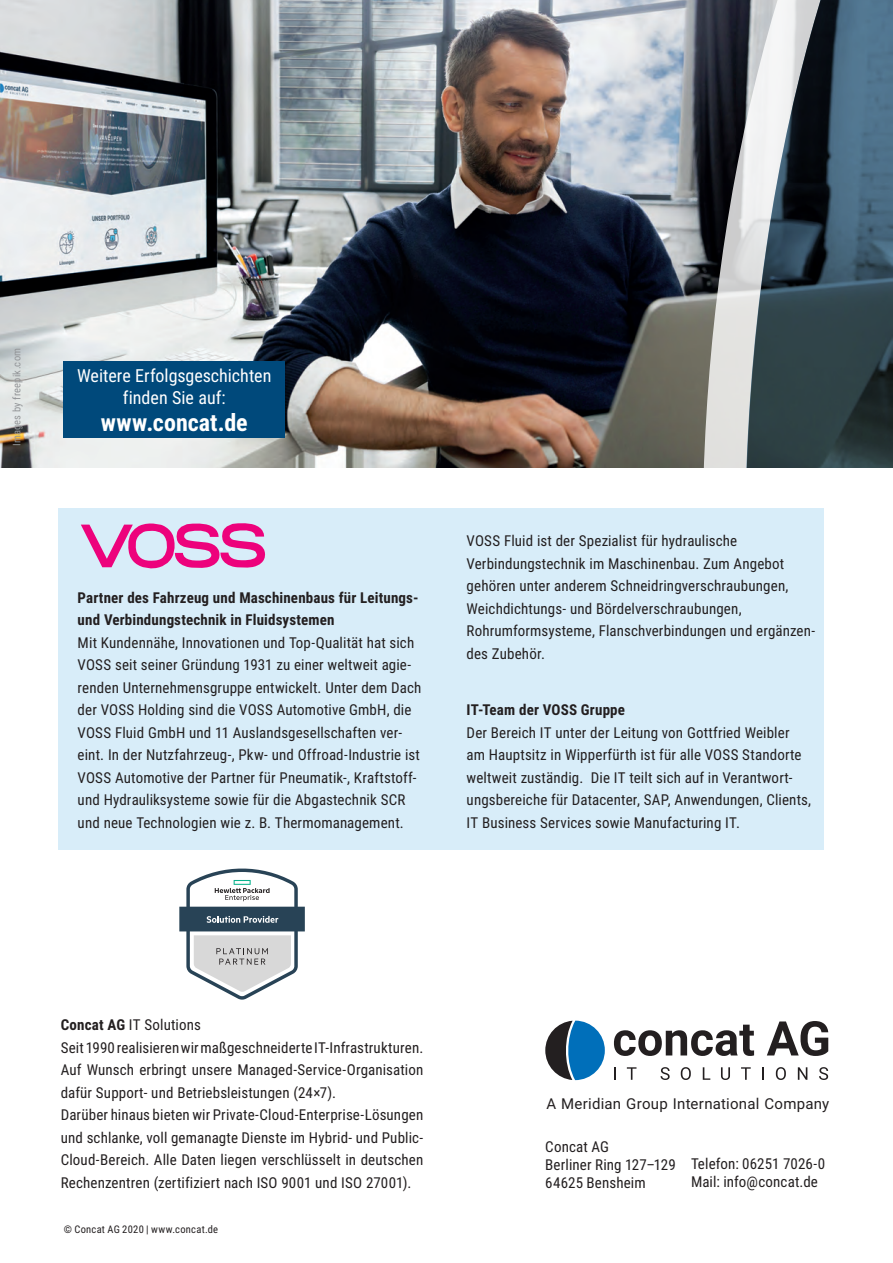
<style>
.page{position:relative;width:893px;height:1263px;background:#fff}
.page>*{position:absolute;margin:0;border:0;box-sizing:border-box;transform-origin:0 0}
.t1{font:700 24px "Roboto Condensed";color:#fff}
.t2{font:18px/22.5px "Roboto Condensed";color:#fff;text-align:center}
.t3{font:15px/22.5px "Roboto Condensed";letter-spacing:.01em;color:#231f20}
.t4{font:700 15px/22.5px "Roboto Condensed";letter-spacing:.01em;color:#231f20}
.t5{font:15px "Roboto";letter-spacing:.015em;color:#231f20}
.t6{font:10.5px "Roboto Condensed";letter-spacing:.025em;color:#231f20}
.t7{font:10.5px "Roboto Condensed";letter-spacing:.02em;color:#939598}
.s1{font-weight:700}
</style>
<div class="page">
<img style="left:0;top:0;width:701px;height:468px">
<svg style="left:701px;top:0;width:123px;height:812px;background:#717375"></svg>
<svg style="left:745px;top:0;width:148px;height:468px;background:#52646e"></svg>
<svg style="left:545px;top:1020px;width:60px;height:60px"></svg>
<svg style="left:614px;top:1025px;width:140px;height:31px"></svg>
<svg style="left:767px;top:1021px;width:61px;height:35px"></svg>
<svg style="left:614px;top:1067px;width:2px;height:13px"></svg>
<svg style="left:627px;top:1067px;width:9px;height:13px"></svg>
<svg style="left:660px;top:1067px;width:10px;height:13px"></svg>
<svg style="left:681px;top:1067px;width:10px;height:13px"></svg>
<svg style="left:703px;top:1067px;width:7px;height:13px"></svg>
<svg style="left:721px;top:1067px;width:9px;height:13px"></svg>
<svg style="left:741px;top:1067px;width:10px;height:13px"></svg>
<svg style="left:762px;top:1067px;width:2px;height:13px"></svg>
<svg style="left:776px;top:1067px;width:10px;height:13px"></svg>
<svg style="left:798px;top:1067px;width:9px;height:13px"></svg>
<svg style="left:819px;top:1067px;width:9px;height:13px"></svg>
<div style="left:64px;top:361px;width:221px;height:77px;background:#00497b"></div>
<div style="left:0;top:468px;width:893px;height:135px;background:#fff"></div>
<div style="left:58px;top:509px;width:765px;height:341px;background:#d8edf9"></div>
<svg style="left:81px;top:523px;width:184px;height:45px"></svg>
<svg style="left:179px;top:868px;width:126px;height:132px"></svg>
<p class="t7" style="left:10px;top:446px;width:100px;rotate:-90deg">Images by freepik.com</p>
<p class="t2" style="left:77px;top:363px;width:196px">Weitere Erfolgsgeschichten finden Sie auf:</p>
<h1 class="t1" style="left:101px;top:406px;width:148px">www.concat.de</h1>
<p class="t4" style="left:78px;top:585px;width:342px">Partner des Fahrzeug und Maschinenbaus für Leitungs&shy;und Verbindungstechnik in Fluidsystemen</p>
<p class="t3" style="left:78px;top:630px;width:345px">Mit Kundennähe, Innovationen und Top-Qualität hat sich VOSS seit seiner Gründung 1931 zu einer weltweit agie&shy;renden Unternehmensgruppe entwickelt. Unter dem Dach der VOSS Holding sind die VOSS Automotive GmbH, die VOSS Fluid GmbH und 11 Auslandsgesellschaften ver&shy;eint. In der Nutzfahrzeug-, Pkw- und Offroad-Industrie ist VOSS Automotive der Partner für Pneumatik-, Kraftstoff&shy;und Hydrauliksysteme sowie für die Abgastechnik SCR und neue Technologien wie z. B. Thermomanagement.</p>
<p class="t3" style="left:467px;top:529px;width:350px">VOSS Fluid ist der Spezialist für hydraulische Verbindungstechnik im Maschinenbau. Zum Angebot gehören unter anderem Schneidringverschraubungen, Weichdichtungs- und Bördelverschraubungen, Rohrumformsysteme, Flanschverbindungen und ergänzen&shy;des Zubehör.</p>
<p class="t4" style="left:467px;top:698px;width:160px">IT-Team der VOSS Gruppe</p>
<p class="t3" style="left:467px;top:720px;width:346px">Der Bereich IT unter der Leitung von Gottfried Weibler am Hauptsitz in Wipperfürth ist für alle VOSS Standorte weltweit zuständig. Die IT teilt sich auf in Verantwort&shy;ungsbereiche für Datacenter, SAP, Anwendungen, Clients, IT Business Services sowie Manufacturing IT.</p>
<p class="t3" style="left:61px;top:1013px;width:364px"><span class="s1">Concat AG</span> IT Solutions<br>Seit 1990 realisieren wir maßgeschneiderte IT-Infrastrukturen.<br>Auf Wunsch erbringt unsere Managed-Service-Organisation dafür Support- und Betriebsleistungen (24×7).<br>Darüber hinaus bieten wir Private-Cloud-Enterprise-Lösungen und schlanke, voll gemanagte Dienste im Hybrid- und Public-Cloud-Bereich. Alle Daten liegen verschlüsselt in deutschen Rechenzentren (zertifiziert nach ISO 9001 und ISO 27001).</p>
<p class="t6" style="left:64px;top:1221px;width:156px">© Concat AG 2020 | www.concat.de</p>
<p class="t5" style="left:546px;top:1093px;width:284px">A Meridian Group International Company</p>
<p class="t3" style="left:545px;top:1137px;width:132px;line-height:18px">Concat AG<br>Berliner Ring 127–129<br>64625 Bensheim</p>
<p class="t3" style="left:691px;top:1154px;width:136px;line-height:18px">Telefon: 06251 7026-0<br>Mail: info@concat.de</p>
</div>
